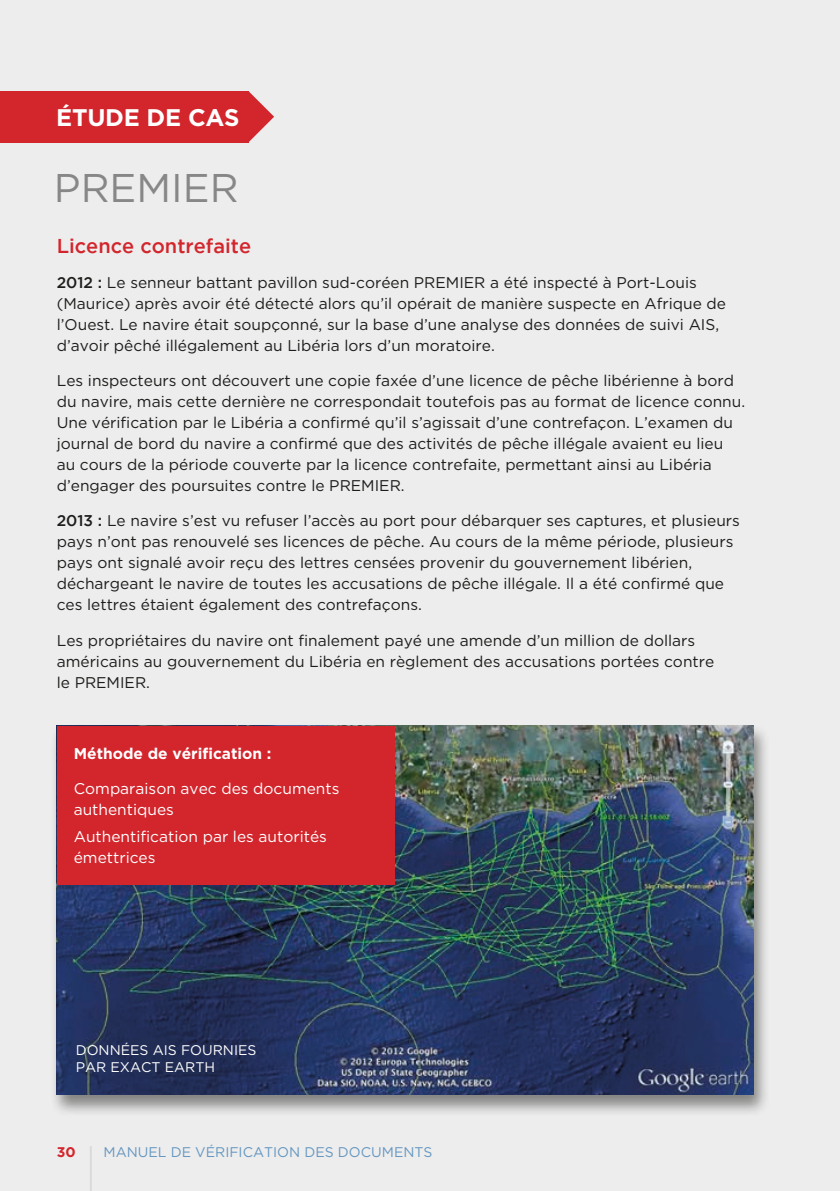
<style>
.page{position:relative;width:840px;height:1191px;background:#fff}
.page>*{position:absolute;margin:0;border:0;box-sizing:border-box;transform-origin:0 0}
.t1{font:40px "Gotham";color:#878787}
.t2{font:700 24px "Gotham";letter-spacing:-.01em;color:#fff}
.t3{font:500 20px "Gotham";color:#d3252c}
.t4{font:15.6px/21px "Gotham";color:#1d1d1b}
.t5{font:15.6px/21px "Gotham";color:#fff}
.t6{font:700 15.6px "Gotham";color:#fff}
.t7{font:14px "Gotham";color:#6597c1}
.t8{font:14px/16.8px "Gotham";color:#fff}
.t9{font:700 14px "Gotham";color:#d3252c}
.s1{font-weight:500}
</style>
<div class="page">
<div style="left:0;top:0;width:839px;height:1191px;background:#ededed"></div>
<svg style="left:248px;top:91px;width:26px;height:51px"></svg>
<div style="left:0;top:91px;width:248px;height:52px;background:#d3252c"></div>
<div style="left:50px;top:724px;width:720px;height:392px;background:#1d1d1b;opacity:.5"></div>
<img style="left:57px;top:726px;width:696px;height:368px">
<hr style="left:90px;top:1146px;width:2px;height:45px;background:#dadada">
<div style="left:57px;top:726px;width:337px;height:158px;background:#d3252c"></div>
<h2 class="t2" style="left:56px;top:101px;width:185px">ÉTUDE DE CAS</h2>
<h1 class="t1" style="left:54px;top:162px;width:186px">PREMIER</h1>
<p class="t3" style="left:57px;top:234px;width:196px">Licence contrefaite</p>
<p class="t4" style="left:57px;top:272px;width:670px"><span class="s1">2012 :</span> Le senneur battant pavillon sud-coréen PREMIER a été inspecté à Port-Louis (Maurice) après avoir été détecté alors qu’il opérait de manière suspecte en Afrique de l’Ouest. Le navire était soupçonné, sur la base d’une analyse des données de suivi AIS, d’avoir pêché illégalement au Libéria lors d’un moratoire.</p>
<p class="t4" style="left:57px;top:370px;width:689px">Les inspecteurs ont découvert une copie faxée d’une licence de pêche libérienne à bord du navire, mais cette dernière ne correspondait toutefois pas au format de licence connu.<br>Une vérification par le Libéria a confirmé qu’il s’agissait d’une contrefaçon. L’examen du journal de bord du navire a confirmé que des activités de pêche illégale avaient eu lieu au cours de la période couverte par la licence contrefaite, permettant ainsi au Libéria d’engager des poursuites contre le PREMIER.</p>
<p class="t4" style="left:57px;top:510px;width:684px"><span class="s1">2013 :</span> Le navire s’est vu refuser l’accès au port pour débarquer ses captures, et plusieurs pays n’ont pas renouvelé ses licences de pêche. Au cours de la même période, plusieurs pays ont signalé avoir reçu des lettres censées provenir du gouvernement libérien, déchargeant le navire de toutes les accusations de pêche illégale. Il a été confirmé que ces lettres étaient également des contrefaçons.</p>
<p class="t4" style="left:57px;top:629px;width:658px">Les propriétaires du navire ont finalement payé une amende d’un million de dollars américains au gouvernement du Libéria en règlement des accusations portées contre le PREMIER.</p>
<p class="t6" style="left:74px;top:743px;width:199px">Méthode de vérification :</p>
<p class="t5" style="left:74px;top:778px;width:267px">Comparaison avec des documents authentiques</p>
<p class="t5" style="left:74px;top:825px;width:254px">Authentification par les autorités émettrices</p>
<p class="t8" style="left:76px;top:1041px;width:182px">DONNÉES AIS FOURNIES<br>PAR EXACT EARTH</p>
<p class="t9" style="left:57px;top:1142px;width:20px">30</p>
<p class="t7" style="left:103px;top:1142px;width:330px">MANUEL DE VÉRIFICATION DES DOCUMENTS</p>
</div>
